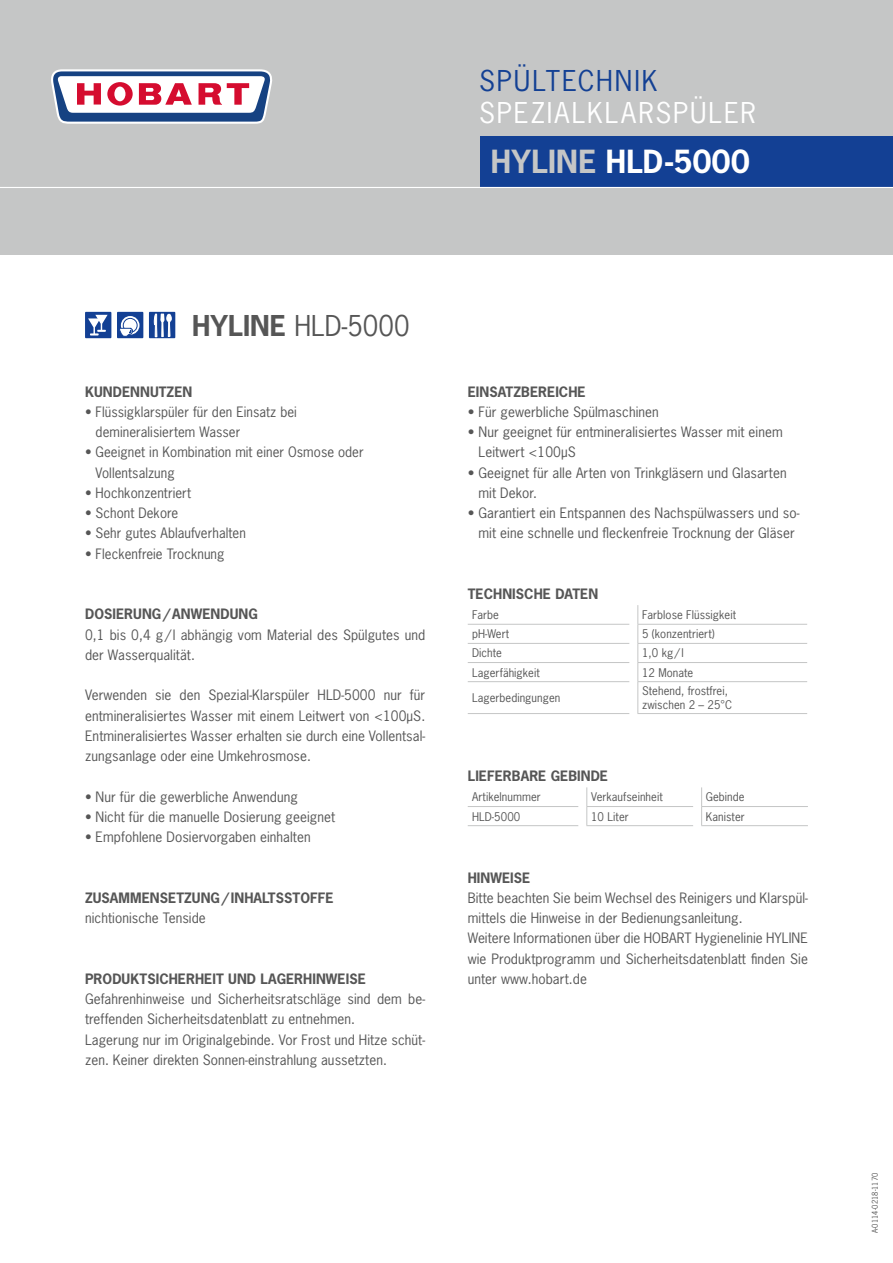
<style>
.page{position:relative;width:893px;height:1263px;background:#fff}
.page>*{position:absolute;margin:0;border:0;box-sizing:border-box;transform-origin:0 0}
.t1{font:700 30px "News Gothic";letter-spacing:.01em;color:#fff}
.t2{font:27px "News Gothic";letter-spacing:.065em;color:#fff}
.t3{font:27px "News Gothic";letter-spacing:.07em;color:#134094}
.t4{font:27px "News Gothic";color:#565656}
.t5{font:700 27px "News Gothic";color:#565656}
.t6{font:13.5px/20.2px "News Gothic";letter-spacing:.005em;color:#565656}
.t7{font:700 13.5px "News Gothic";letter-spacing:.005em;color:#565656}
.t8{font:11.25px/13.5px "News Gothic";letter-spacing:.005em;color:#565656}
.t9{font:7.5px "News Gothic";color:#565656}
.s1{color:#c5c6c6}
</style>
<div class="page">
<div style="left:0;top:0;width:893px;height:255px;background:#c5c6c6"></div>
<div style="left:480px;top:136px;width:413px;height:51px;background:#134094"></div>
<svg style="left:51px;top:69px;width:221px;height:55px;background:#b5a0b8"></svg>
<hr style="left:0;top:187px;width:893px;height:1px;background:#fff">
<hr style="left:468px;top:681px;width:161px;height:1px;background:#c5c6c6">
<hr style="left:637px;top:681px;width:170px;height:1px;background:#c5c6c6">
<hr style="left:637px;top:682px;width:1px;height:31px;background:#c5c6c6">
<hr style="left:468px;top:713px;width:161px;height:1px;background:#c5c6c6">
<hr style="left:637px;top:713px;width:170px;height:1px;background:#c5c6c6">
<hr style="left:468px;top:624px;width:161px;height:1px;background:#c5c6c6">
<hr style="left:637px;top:624px;width:170px;height:1px;background:#c5c6c6">
<hr style="left:468px;top:643px;width:161px;height:1px;background:#c5c6c6">
<hr style="left:637px;top:643px;width:170px;height:1px;background:#c5c6c6">
<hr style="left:468px;top:662px;width:161px;height:1px;background:#c5c6c6">
<hr style="left:637px;top:662px;width:170px;height:1px;background:#c5c6c6">
<svg style="left:637px;top:605px;width:1px;height:76px"></svg>
<hr style="left:468px;top:806px;width:110px;height:1px;background:#c5c6c6">
<hr style="left:586px;top:806px;width:107px;height:1px;background:#c5c6c6">
<svg style="left:586px;top:787px;width:1px;height:38px"></svg>
<hr style="left:701px;top:806px;width:107px;height:1px;background:#c5c6c6">
<svg style="left:701px;top:787px;width:1px;height:38px"></svg>
<hr style="left:468px;top:825px;width:110px;height:1px;background:#c5c6c6">
<hr style="left:586px;top:825px;width:107px;height:1px;background:#c5c6c6">
<hr style="left:701px;top:825px;width:107px;height:1px;background:#c5c6c6">
<div style="left:85px;top:312px;width:26px;height:26px;background:#134094"></div>
<svg style="left:88px;top:315px;width:20px;height:20px"></svg>
<div style="left:117px;top:312px;width:26px;height:26px;background:#134094"></div>
<svg style="left:121px;top:316px;width:19px;height:19px"></svg>
<svg style="left:123px;top:318px;width:14px;height:14px"></svg>
<div style="left:123px;top:318px;width:15px;height:15px;border:1px solid #134094;border-radius:50%"></div>
<svg style="left:119px;top:317px;width:14px;height:20px"></svg>
<div style="left:149px;top:312px;width:26px;height:26px;background:#134094"></div>
<svg style="left:154px;top:311px;width:18px;height:26px"></svg>
<h2 class="t3" style="left:479px;top:63px;width:180px">Spültechnik</h2>
<h2 class="t2" style="left:479px;top:95px;width:104px">SPEZIALKL</h2>
<h2 class="t2" style="left:621px;top:95px;width:69px">ARSPÜLE</h2>
<h2 class="t2" style="left:741px;top:95px;width:17px">R</h2>
<h1 class="t1" style="left:491px;top:142px;width:261px"><span class="s1">HYLINE</span> HLD-5000</h1>
<h2 class="t5" style="left:192px;top:308px;width:51px">HYLINE</h2>
<h2 class="t4" style="left:294px;top:309px;width:117px">HLD-5000</h2>
<p class="t7" style="left:85px;top:383px;width:109px">KUNDENNUTZEN</p>
<p class="t6" style="left:96px;top:401px;width:203px;text-indent:-11px">• Flüssigklarspüler für den Einsatz bei demineralisiertem Wasser</p>
<p class="t6" style="left:96px;top:442px;width:270px;text-indent:-11px">• Geeignet in Kombination mit einer Osmose oder<br>Vollentsalzung</p>
<p class="t6" style="left:85px;top:482px;width:108px">• Hochkonzentriert</p>
<p class="t6" style="left:85px;top:503px;width:95px">• Schont Dekore</p>
<p class="t6" style="left:85px;top:523px;width:162px">• Sehr gutes Ablaufverhalten</p>
<p class="t6" style="left:85px;top:543px;width:141px">• Fleckenfreie Trocknung</p>
<p class="t7" style="left:85px;top:605px;width:174px">DOSIERUNG/ANWENDUNG</p>
<p class="t6" style="left:85px;top:624px;width:342px">0,1 bis 0,4 g/ l abhängig vom Material des Spülgutes und der Wasserqualität.</p>
<p class="t6" style="left:85px;top:685px;width:342px;text-align:justify">Verwenden sie den Spezial-Klarspüler HLD-5000 nur für entmineralisiertes Wasser mit einem Leitwert von &lt;100µS.<br>Entmineralisiertes Wasser erhalten sie durch eine Vollentsal&shy;zungsanlage oder eine Umkehrosmose.</p>
<p class="t6" style="left:85px;top:786px;width:214px">• Nur für die gewerbliche Anwendung</p>
<p class="t6" style="left:85px;top:806px;width:252px">• Nicht für die manuelle Dosierung geeignet</p>
<p class="t6" style="left:85px;top:827px;width:227px">• Empfohlene Dosiervorgaben einhalten</p>
<p class="t7" style="left:85px;top:889px;width:250px">ZUSAMMENSETZUNG/ INHALTSSTOFFE</p>
<p class="t6" style="left:85px;top:908px;width:122px">nichtionische Tenside</p>
<p class="t7" style="left:85px;top:970px;width:282px">PRODUKTSICHERHEIT UND LAGERHINWEISE</p>
<p class="t6" style="left:85px;top:989px;width:342px">Gefahrenhinweise und Sicherheitsratschläge sind dem be&shy;treffenden Sicherheitsdatenblatt zu entnehmen.<br>Lagerung nur im Originalgebinde. Vor Frost und Hitze schüt&shy;zen. Keiner direkten Sonnen-einstrahlung aussetzten.</p>
<p class="t7" style="left:468px;top:383px;width:119px">EINSATZBEREICHE</p>
<p class="t6" style="left:468px;top:401px;width:193px">• Für gewerbliche Spülmaschinen</p>
<p class="t6" style="left:478px;top:422px;width:306px;text-indent:-11px">• Nur geeignet für entmineralisiertes Wasser mit einem<br>Leitwert &lt;100µS</p>
<p class="t6" style="left:478px;top:462px;width:310px;text-indent:-11px">• Geeignet für alle Arten von Trinkgläsern und Glasarten mit Dekor.</p>
<p class="t6" style="left:468px;top:503px;width:333px;text-align:center">• Garantiert ein Entspannen des Nachspülwassers und so&shy;mit eine schnelle und fleckenfreie Trocknung der Gläser</p>
<p class="t7" style="left:468px;top:585px;width:132px">TECHNISCHE DATEN</p>
<p class="t8" style="left:472px;top:608px;width:28px">Farbe</p>
<p class="t8" style="left:642px;top:608px;width:96px">Farblose Flüssigkeit</p>
<p class="t8" style="left:472px;top:627px;width:39px">pH-Wert</p>
<p class="t8" style="left:642px;top:627px;width:74px">5 (konzentriert)</p>
<p class="t8" style="left:472px;top:646px;width:31px">Dichte</p>
<p class="t8" style="left:642px;top:646px;width:43px">1,0 kg/ l</p>
<p class="t8" style="left:472px;top:665px;width:69px">Lagerfähigkeit</p>
<p class="t8" style="left:642px;top:665px;width:53px">12 Monate</p>
<p class="t8" style="left:472px;top:691px;width:90px">Lagerbedingungen</p>
<p class="t8" style="left:642px;top:684px;width:92px">Stehend, frostfrei, zwischen 2 – 25°C</p>
<p class="t7" style="left:468px;top:767px;width:142px">LIEFERBARE GEBINDE</p>
<p class="t8" style="left:472px;top:790px;width:70px">Artikelnummer</p>
<p class="t8" style="left:591px;top:790px;width:73px">Verkaufseinheit</p>
<p class="t8" style="left:706px;top:790px;width:40px">Gebinde</p>
<p class="t8" style="left:472px;top:809px;width:50px">HLD-5000</p>
<p class="t8" style="left:591px;top:809px;width:39px">10 Liter</p>
<p class="t8" style="left:706px;top:809px;width:40px">Kanister</p>
<p class="t7" style="left:468px;top:869px;width:64px">HINWEISE</p>
<p class="t6" style="left:468px;top:887px;width:342px">Bitte beachten Sie beim Wechsel des Reinigers und Klarspül&shy;mittels die Hinweise in der Bedienungsanleitung.<br>Weitere Informationen über die HOBART Hygienelinie HYLINE wie Produktprogramm und Sicherheitsdatenblatt finden Sie unter www.hobart.de</p>
<p class="t9" style="left:870px;top:1233px;width:62px;rotate:-90deg">A-0114-0218-1170</p>
</div>
